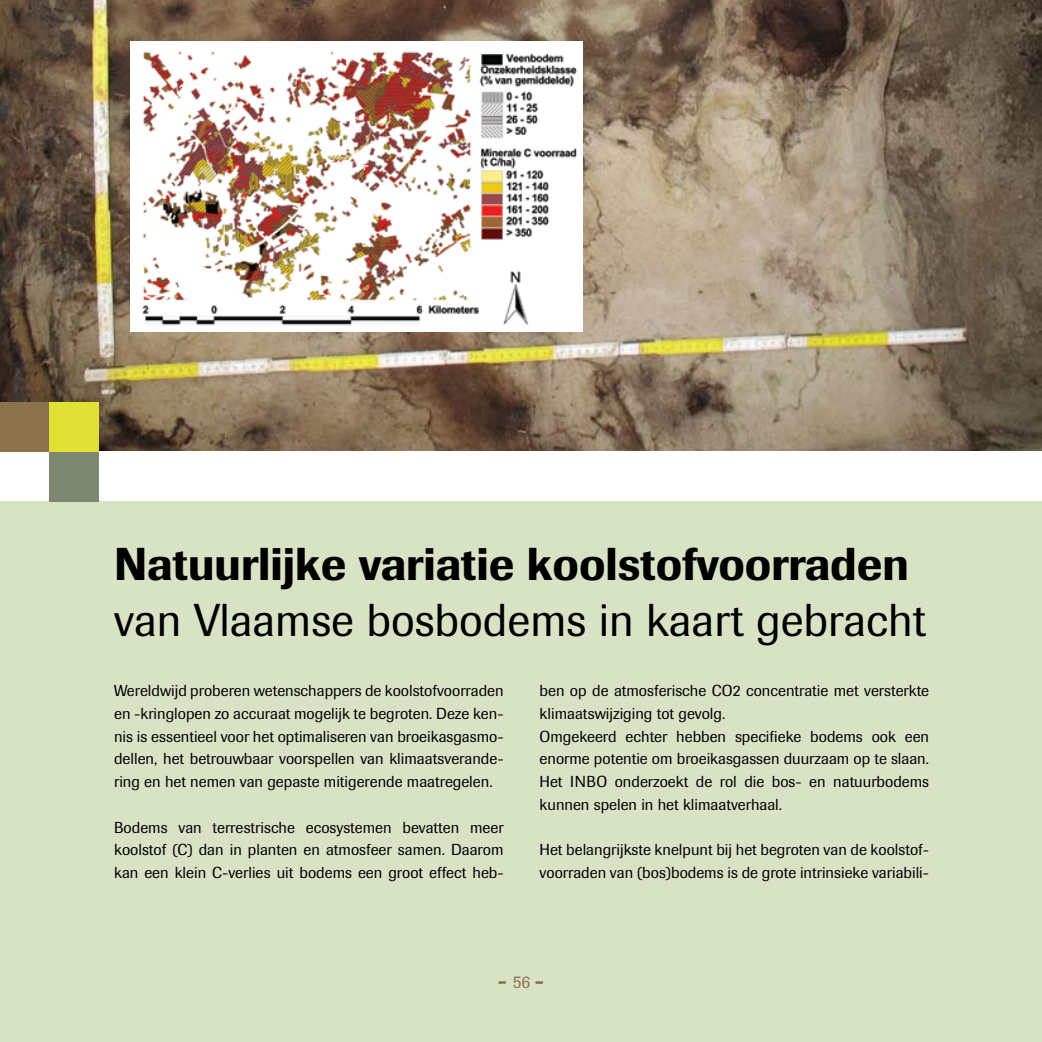
<style>
.page{position:relative;width:1042px;height:1042px;background:#d8e3c5}
.page>*{position:absolute;margin:0;border:0;box-sizing:border-box;transform-origin:0 0}
.t1{font:500 45.5px "Imago";color:#000}
.t2{font:45.5px "Imago";color:#000}
.t3{font:500 21px "Imago";color:#8a734a}
.t4{font:15.75px/22.8px "Imago";color:#000;text-align:justify}
.s1{font-weight:400;font-size:17.5px}
</style>
<div class="page">
<img style="left:0;top:0;width:1042px;height:451px">
<div style="left:0;top:451px;width:1042px;height:50px;background:#fff"></div>
<div style="left:0;top:402px;width:50px;height:50px;background:#8a734a"></div>
<div style="left:50px;top:452px;width:49px;height:49px;background:#7e8772"></div>
<div style="left:50px;top:402px;width:49px;height:50px;background:#e0e036"></div>
<div style="left:130px;top:41px;width:453px;height:291px;background:#fff"></div>
<img style="left:142px;top:51px;width:436px;height:275px">
<h1 class="t1" style="left:114px;top:536px;width:796px">Natuurlijke variatie koolstofvoorraden</h1>
<h1 class="t2" style="left:114px;top:593px;width:813px">van Vlaamse bosbodems in kaart gebracht</h1>
<p class="t4" style="left:539px;top:679px;width:391px;text-align:left">ben op de atmosferische CO2 concentratie met versterkte klimaatswijziging tot gevolg.<br>Omgekeerd echter hebben specifieke bodems ook een enorme potentie om broeikasgassen duurzaam op te slaan.<br>Het INBO onderzoekt de rol die bos- en natuurbodems kunnen spelen in het klimaatverhaal.</p>
<p class="t4" style="left:539px;top:838px;width:391px">Het belangrijkste knelpunt bij het begroten van de koolstof&shy;voorraden van (bos)bodems is de grote intrinsieke variabili-</p>
<p class="t4" style="left:114px;top:679px;width:391px">Wereldwijd proberen wetenschappers de koolstofvoorraden en -kringlopen zo accuraat mogelijk te begroten. Deze ken&shy;nis is essentieel voor het optimaliseren van broeikasgasmo&shy;dellen, het betrouwbaar voorspellen van klimaatsverande&shy;ring en het nemen van gepaste mitigerende maatregelen.</p>
<p class="t4" style="left:114px;top:816px;width:391px">Bodems van terrestrische ecosystemen bevatten meer koolstof (C) dan in planten en atmosfeer samen. Daarom kan een klein C-verlies uit bodems een groot effect heb-</p>
<h2 class="t3" style="left:498px;top:968px;width:48px">- <span class="s1">56</span> -</h2>
</div>
